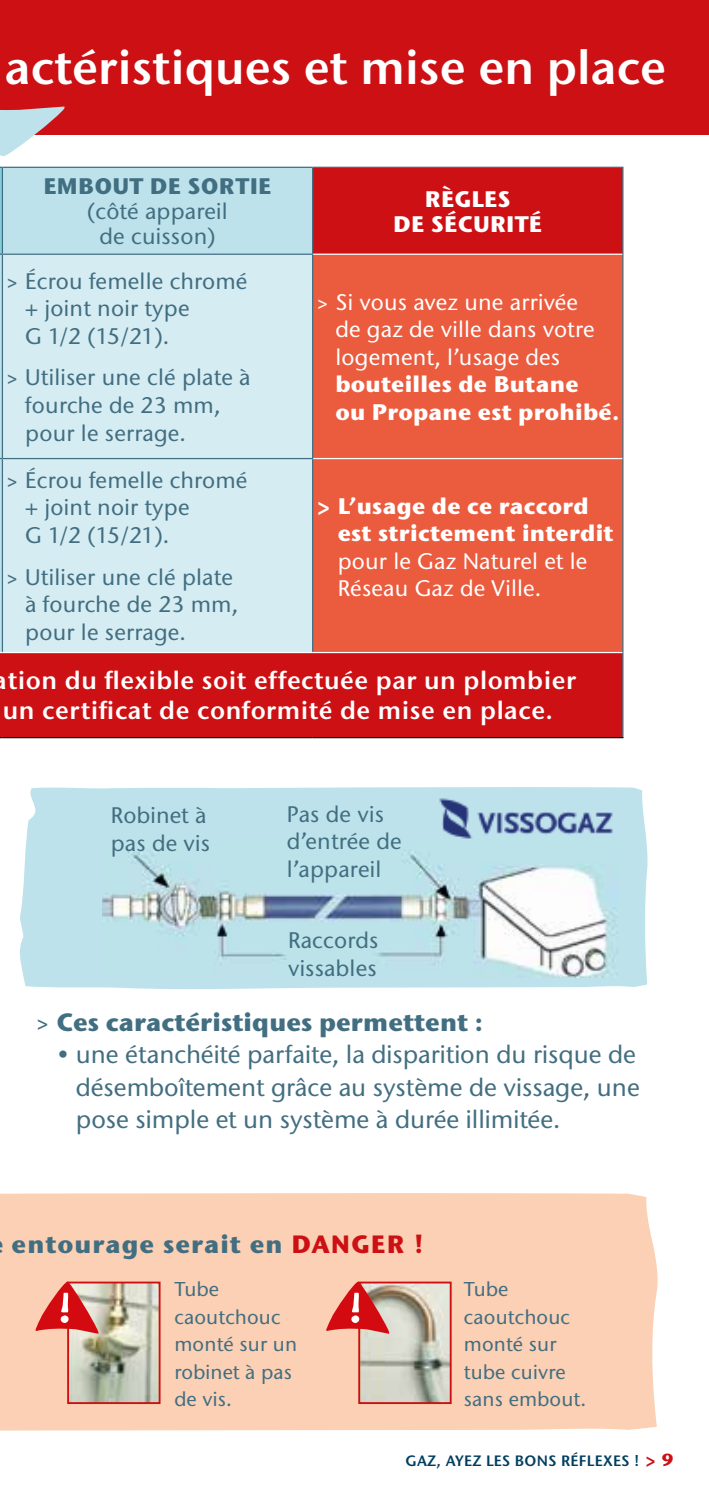
<style>
.page{position:relative;width:709px;height:1489px;background:#fff}
.page>*{position:absolute;margin:0;border:0;box-sizing:border-box;transform-origin:0 0}
.t1{font:600 47.5px "Stone Sans ITC Std";color:#fff}
.t2{font:500 25px/32.5px "Stone Sans ITC Std";color:#426e81}
.t3{font:600 25px/30px "Stone Sans ITC Std";letter-spacing:.02em;color:#fff;text-align:center}
.t4{font:700 25px "Stone Sans ITC Std";color:#426e81}
.t5{font:700 25px "Stone Sans ITC Std";letter-spacing:.04em;color:#426e81}
.t6{font:500 22.5px/27.5px "Stone Sans ITC Std";letter-spacing:.01em;color:#426e81}
.t7{font:500 22.5px/27.5px "Stone Sans ITC Std";letter-spacing:.01em;color:#fff}
.t8{font:700 22.5px/27.5px "Stone Sans ITC Std";letter-spacing:.01em;color:#fff}
.t9{font:700 22.5px "Stone Sans ITC Std";letter-spacing:.01em;color:#426e81}
.t10{font:500 20px/27.5px "Stone Sans ITC Std";letter-spacing:.01em;color:#426e81}
.t11{font:600 15px "Stone Sans ITC Std";letter-spacing:.02em;color:#003e60}
.s1{font-weight:500}
.s2{font-weight:700}
.s3{color:#cd1013}
.s4{font-weight:700;font-size:17.5px;color:#cd1013}
</style>
<div class="page">
<div style="left:0;top:0;width:709px;height:135px;background:#cd1013"></div>
<div style="left:0;top:1193px;width:658px;height:238px;background:#fbd0b4"></div>
<svg style="left:20px;top:787px;width:628px;height:202px;fill:#bde2eb"></svg>
<img style="left:102px;top:838px;width:519px;height:139px">
<img style="left:439px;top:796px;width:174px;height:42px">
<svg style="left:0;top:106px;width:64px;height:50px"></svg>
<img style="left:70px;top:1284px;width:87px;height:116px">
<div style="left:67px;top:1281px;width:93px;height:122px;border:2px solid #cd1013"></div>
<svg style="left:35px;top:1281px;width:63px;height:52px"></svg>
<img style="left:361px;top:1284px;width:87px;height:116px">
<div style="left:358px;top:1281px;width:93px;height:122px;border:2px solid #cd1013"></div>
<svg style="left:326px;top:1281px;width:63px;height:52px"></svg>
<svg style="left:0;top:168px;width:622px;height:569px;fill:#cd1013"></svg>
<div style="left:3px;top:255px;width:309px;height:397px;background:#d5ecf2"></div>
<div style="left:313px;top:255px;width:309px;height:397px;background:#eb5b3e"></div>
<hr style="left:2px;top:167px;width:311px;height:1px;background:#426e81">
<hr style="left:2px;top:168px;width:1px;height:85px;background:#426e81">
<hr style="left:313px;top:167px;width:310px;height:1px;background:#426e81">
<hr style="left:312px;top:168px;width:1px;height:85px;background:#426e81">
<hr style="left:622px;top:168px;width:1px;height:86px;background:#426e81">
<hr style="left:2px;top:253px;width:311px;height:2px;background:#426e81">
<hr style="left:2px;top:255px;width:1px;height:203px;background:#426e81">
<hr style="left:312px;top:255px;width:1px;height:203px;background:#426e81">
<hr style="left:622px;top:254px;width:1px;height:204px;background:#426e81">
<hr style="left:2px;top:458px;width:311px;height:1px;background:#426e81">
<hr style="left:2px;top:459px;width:1px;height:193px;background:#426e81">
<hr style="left:312px;top:459px;width:1px;height:193px;background:#426e81">
<hr style="left:622px;top:458px;width:1px;height:194px;background:#426e81">
<hr style="left:622px;top:652px;width:1px;height:85px;background:#426e81">
<hr style="left:313px;top:253px;width:309px;height:2px;background:#fff">
<hr style="left:313px;top:458px;width:309px;height:1px;background:#fff">
<hr style="left:2px;top:652px;width:311px;height:1px;background:#fff">
<hr style="left:313px;top:652px;width:309px;height:1px;background:#fff">
<hr style="left:2px;top:737px;width:311px;height:1px;background:#000">
<hr style="left:313px;top:737px;width:310px;height:1px;background:#000">
<h1 class="t1" style="left:5px;top:38px;width:663px">actéristiques et mise en place</h1>
<p class="t9" style="left:43px;top:171px;width:230px">EMBOUT DE SORTIE</p>
<p class="t6" style="left:87px;top:198px;width:142px;line-height:25px;text-align:center">(côté appareil de cuisson)</p>
<p class="t6" style="left:25px;top:267px;width:224px;text-indent:-19px">&gt; Écrou femelle chromé + joint noir type<br>G 1/2 (15/21).</p>
<p class="t6" style="left:25px;top:364px;width:227px;text-indent:-19px">&gt; Utiliser une clé plate à fourche de 23 mm, pour le serrage.</p>
<p class="t6" style="left:25px;top:466px;width:224px;text-indent:-19px">&gt; Écrou femelle chromé + joint noir type<br>G 1/2 (15/21).</p>
<p class="t6" style="left:25px;top:563px;width:214px;text-indent:-19px">&gt; Utiliser une clé plate à fourche de 23 mm, pour le serrage.</p>
<p class="t8" style="left:393px;top:186px;width:150px;line-height:25px;text-align:center">RÈGLES<br>DE SÉCURITÉ</p>
<p class="t7" style="left:335px;top:288px;width:261px;text-indent:-19px">&gt; Si vous avez une arrivée de gaz de ville dans votre logement, l’usage des</p>
<p class="t8" style="left:335px;top:370px;width:285px">bouteilles de Butane<br>ou Propane est prohibé.</p>
<p class="t8" style="left:338px;top:491px;width:277px;text-indent:-21px">&gt; L’usage de ce raccord est strictement interdit</p>
<p class="t7" style="left:338px;top:547px;width:251px">pour le Gaz Naturel et le<br>Réseau Gaz de Ville.</p>
<p class="t3" style="left:-6px;top:665px;width:584px">ation du flexible soit effectuée par un plombier un certificat de conformité de mise en place.</p>
<p class="t6" style="left:111px;top:801px;width:101px">Robinet à pas de vis</p>
<p class="t6" style="left:287px;top:799px;width:116px">Pas de vis d’entrée de l’appareil</p>
<p class="t6" style="left:288px;top:926px;width:92px">Raccords vissables</p>
<p class="t4" style="left:35px;top:1005px;width:449px"><span class="s1">&gt;</span> Ces caractéristiques permettent :</p>
<p class="t2" style="left:76px;top:1037px;width:565px;text-indent:-19px"><span class="s2">•</span> une étanchéité parfaite, la disparition du risque de désemboîtement grâce au système de vissage, une pose simple et un système à durée illimitée.</p>
<p class="t5" style="left:12px;top:1227px;width:414px">entourage serait en <span class="s3">DANGER !</span></p>
<p class="t10" style="left:174px;top:1275px;width:124px">Tube caoutchouc monté sur un robinet à pas de vis.</p>
<p class="t10" style="left:464px;top:1275px;width:124px">Tube caoutchouc monté sur tube cuivre sans embout.</p>
<p class="t11" style="left:405px;top:1451px;width:269px">GAZ, AYEZ LES BONS RÉFLEXES ! <span class="s4">&gt; 9</span></p>
</div>
